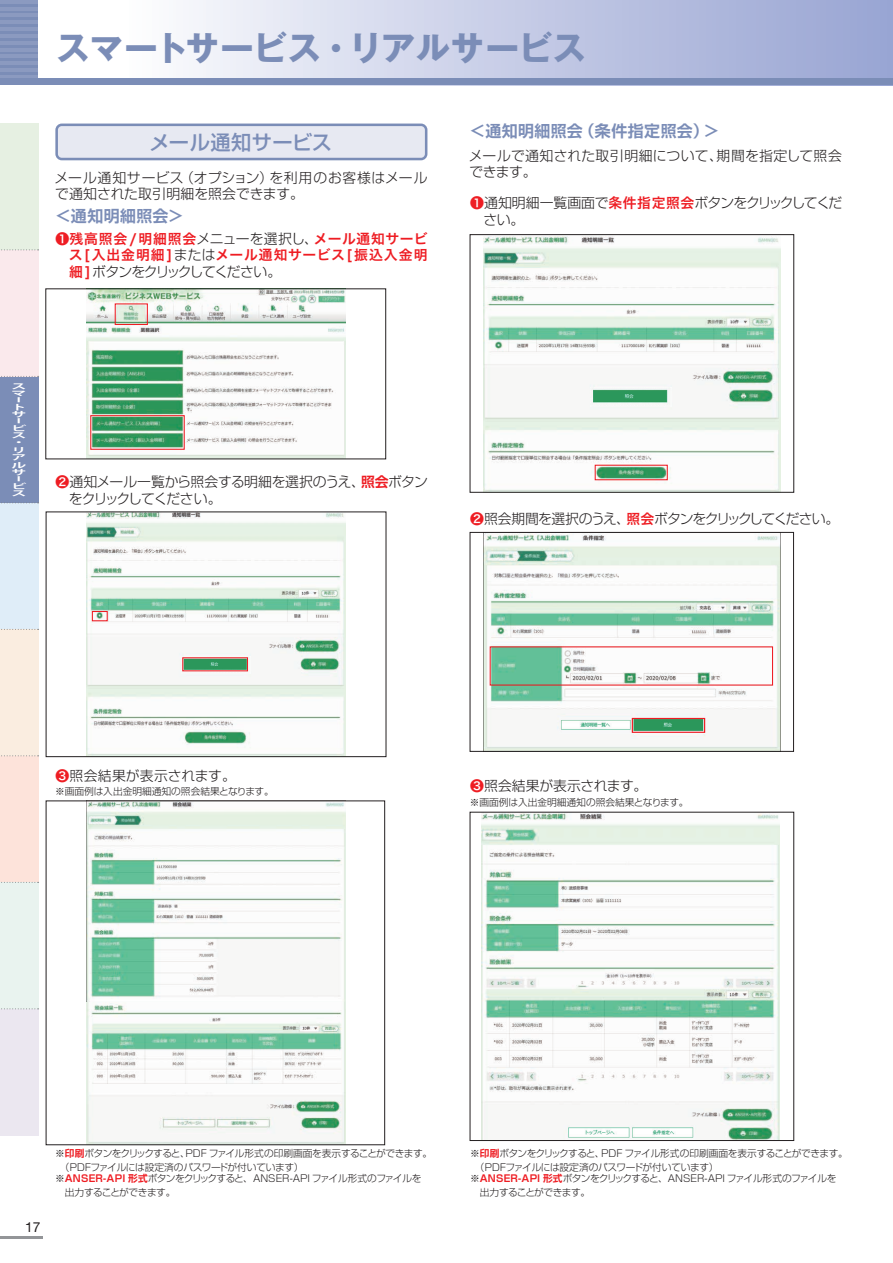
<style>
.page{position:relative;width:893px;height:1263px;background:#fff}
.page>*{position:absolute;margin:0;border:0;box-sizing:border-box;transform-origin:0 0}
.t1{font:700 34.05px "Gothic MB101 Pr 5";letter-spacing:-.005em;color:#7b8db7}
.t2{font:500 20.25px "Shin Go Pr 5";letter-spacing:.02em;color:#7b8db7}
.t3{font:700 15.9px "Shin Go Pr 5 De";letter-spacing:.025em;color:#7b8db7}
.t4{font:300 13.8px/16.6px "Shin Go Pr 5";letter-spacing:.02em;color:#231f20}
.t5{font:13.8px/16.6px "Hira Kaku Pro W6";letter-spacing:.06em;color:#ee1d23;text-align:right}
.t6{font:300 13.8px/16.6px "Shin Go Pr 5";letter-spacing:-.05em;color:#231f20}
.t7{font:300 13.8px/16.6px "Shin Go Pr 5";letter-spacing:-.06em;color:#231f20}
.t8{font:300 13.8px "Shin Go Pr 5";letter-spacing:-.08em;color:#231f20}
.t9{font:300 13.8px "Shin Go Pr 5";letter-spacing:-.09em;color:#231f20}
.t10{font:300 13.8px "Shin Go Pr 5";letter-spacing:.005em;color:#231f20}
.t11{font:300 13.8px "Shin Go Pr 5";letter-spacing:-.015em;color:#231f20}
.t12{font:13.8px "Helvetica Neue LT Std";color:#231f20}
.t13{font:300 9.75px/13.4px "Shin Go Pr 5";letter-spacing:-.045em;color:#231f20}
.t14{font:300 9.75px "Shin Go Pr 5";color:#231f20}
.t15{font:700 7.5px/7.5px "Koz Go Pro";color:#fff;scale:2 1}
.t16{font:700 6px "Koz Go Pro";color:#fff;scale:2.5 1}
.s1{font-family:"Shin Go Pr 5";font-weight:300;color:#231f20}
.s2{font-family:"Hira Kaku Pro W6";font-weight:400;color:#ee1d23}
.s3{font-family:"Shin Go Pr 5 De";font-weight:700;color:#ee1d23}
</style>
<div class="page">
<div style="left:0;top:756px;width:38px;height:126px;background:#fde3da"></div>
<div style="left:38px;top:0;width:855px;height:85px;background:linear-gradient(to right,#fff,#96a2d1)"></div>
<div style="left:0;top:0;width:38px;height:85px;background:linear-gradient(to right,#7e90b9,#7e90b9)"></div>
<hr style="left:0;top:1236px;width:43px;height:2px;background:#939598">
<svg style="left:0;top:75px;width:38px;height:4px"></svg>
<hr style="left:0;top:62px;width:38px;height:3px;background:#8b9ac0">
<hr style="left:0;top:55px;width:38px;height:3px;background:#8b9ac0">
<hr style="left:0;top:48px;width:38px;height:3px;background:#8b9ac0">
<hr style="left:0;top:41px;width:38px;height:3px;background:#8b9ac0">
<hr style="left:0;top:34px;width:38px;height:4px;background:#8b9ac0">
<hr style="left:0;top:27px;width:38px;height:4px;background:#8b9ac0">
<hr style="left:0;top:21px;width:38px;height:3px;background:#8b9ac0">
<hr style="left:0;top:14px;width:38px;height:3px;background:#8b9ac0">
<hr style="left:0;top:7px;width:38px;height:3px;background:#8b9ac0">
<hr style="left:0;top:0;width:38px;height:3px;background:#8b9ac0">
<hr style="left:0;top:68px;width:38px;height:4px;background:#8b9ac0">
<hr style="left:38px;top:0;width:3px;height:85px;background:#fff">
<div style="left:0;top:79px;width:893px;height:6px;background:#7b8db7"></div>
<div style="left:0;top:376px;width:38px;height:127px;background:#7b8db7"></div>
<div style="left:0;top:123px;width:38px;height:127px;background:#e6f0e2"></div>
<div style="left:0;top:250px;width:38px;height:126px;background:#fae9ec"></div>
<div style="left:0;top:503px;width:38px;height:126px;background:#dfedf8"></div>
<div style="left:0;top:629px;width:38px;height:127px;background:#faede0"></div>
<svg style="left:0;top:376px;width:39px;height:1px"></svg>
<svg style="left:1px;top:249px;width:38px;height:1px"></svg>
<svg style="left:1px;top:629px;width:38px;height:1px"></svg>
<svg style="left:1px;top:755px;width:38px;height:1px"></svg>
<div style="left:0;top:882px;width:38px;height:127px;background:#e9f3ef"></div>
<div style="left:0;top:1009px;width:38px;height:126px;background:#ebe7f0"></div>
<svg style="left:1px;top:502px;width:38px;height:1px"></svg>
<svg style="left:1px;top:882px;width:38px;height:1px"></svg>
<svg style="left:1px;top:1008px;width:38px;height:1px"></svg>
<img style="left:482px;top:814px;width:298px;height:325px">
<img style="left:86px;top:514px;width:260px;height:241px">
<img style="left:483px;top:237px;width:298px;height:254px">
<img style="left:484px;top:534px;width:296px;height:216px">
<div style="left:470px;top:532px;width:324px;height:220px;border:1px solid #231f20"></div>
<img style="left:590px;top:387px;width:81px;height:20px">
<img style="left:560px;top:718px;width:146px;height:16px">
<img style="left:182px;top:657px;width:68px;height:16px">
<img style="left:567px;top:1126px;width:127px;height:13px">
<img style="left:86px;top:290px;width:260px;height:167px">
<img style="left:87px;top:802px;width:259px;height:341px">
<svg style="left:55px;top:124px;width:372px;height:36px;background:#d9ddea"></svg>
<div style="left:45px;top:288px;width:341px;height:171px;border:1px solid #231f20"></div>
<div style="left:470px;top:234px;width:324px;height:259px;border:1px solid #231f20"></div>
<div style="left:46px;top:800px;width:339px;height:345px;border:1px solid #231f20"></div>
<div style="left:115px;top:303px;width:33px;height:22px;border:1px solid #ee1d23"></div>
<div style="left:90px;top:415px;width:95px;height:35px;border:1px solid #ee1d23"></div>
<div style="left:595px;top:465px;width:73px;height:15px;border:1px solid #ee1d23"></div>
<div style="left:632px;top:718px;width:73px;height:15px;border:1px solid #ee1d23"></div>
<div style="left:92px;top:611px;width:16px;height:10px;border:1px solid #ee1d23"></div>
<div style="left:182px;top:657px;width:66px;height:14px;border:1px solid #ee1d23"></div>
<h1 class="t1" style="left:56px;top:20px;width:532px">スマートサービス・リアルサービス</h1>
<h2 class="t2" style="left:149px;top:125px;width:184px">メール通知サービス</h2>
<h3 class="t4" style="left:54px;top:168px;width:375px">メール通知サービス（オプション）を利用のお客様はメールで通知された取引明細を照会できます。</h3>
<h3 class="t3" style="left:55px;top:203px;width:130px">＜通知明細照会＞</h3>
<h3 class="t5" style="left:55px;top:229px;width:374px">❶残高照会/明細照会<span class="s1">メニューを選択し、</span>メール通知サービス[入出金明細]<span class="s1">または</span>メール通知サービス[振込入金明</h3>
<h3 class="t9" style="left:69px;top:260px;width:213px"><span class="s2">細 ]</span> ボタンをクリックしてください。</h3>
<h3 class="t3" style="left:470px;top:118px;width:251px">＜通知明細照会（条件指定照会）＞</h3>
<h3 class="t4" style="left:469px;top:146px;width:374px">メールで通知された取引明細について、期間を指定して照会できます。</h3>
<h3 class="t7" style="left:484px;top:193px;width:360px;text-indent:-13px"><span class="s2">❶</span>通知明細一覧画面で<span class="s2">条件指定照会</span>ボタンをクリックしてください。</h3>
<p class="t15" style="left:12px;top:383px;width:8px">スマ</p>
<p class="t16" style="left:12px;top:396px;width:5px">ー</p>
<p class="t15" style="left:12px;top:404px;width:8px">トサ</p>
<p class="t16" style="left:12px;top:417px;width:5px">ー</p>
<p class="t15" style="left:12px;top:424px;width:9px">ビス・リアルサ</p>
<p class="t16" style="left:12px;top:475px;width:5px">ー</p>
<p class="t15" style="left:12px;top:482px;width:9px">ビス</p>
<h3 class="t6" style="left:69px;top:473px;width:361px;text-indent:-13px"><span class="s2">❷</span>通知メール一覧から照会する明細を選択のうえ、<span class="s3">照会</span>ボタンをクリックしてください。</h3>
<h3 class="t8" style="left:470px;top:508px;width:371px"><span class="s2">❷</span>照会期間を選択のうえ、<span class="s2">照会</span>ボタンをクリックしてください。</h3>
<h3 class="t10" style="left:55px;top:764px;width:182px"><span class="s2">❸</span>照会結果が表示されます。</h3>
<p class="t14" style="left:55px;top:783px;width:220px">※画面例は入出金明細通知の照会結果となります。</p>
<h3 class="t11" style="left:470px;top:774px;width:179px"><span class="s2">❸</span>照会結果が表示されます。</h3>
<p class="t14" style="left:470px;top:794px;width:220px">※画面例は入出金明細通知の照会結果となります。</p>
<h3 class="t12" style="left:25px;top:1219px;width:17px">17</h3>
<p class="t13" style="left:55px;top:1146px;width:379px">※<span class="s3">印刷</span>ボタンをクリックすると、PDF ファイル形式の印刷画面を表示することができます。　（ＰＤＦファイルには設定済のパスワードが付いています）</p>
<p class="t13" style="left:65px;top:1171px;width:358px;text-indent:-10px">※<span class="s3">ANSER-API 形式</span>ボタンをクリックすると、ANSER-API ファイル形式のファイルを出力することができます。</p>
<p class="t13" style="left:470px;top:1146px;width:379px">※<span class="s3">印刷</span>ボタンをクリックすると、PDF ファイル形式の印刷画面を表示することができます。　（ＰＤＦファイルには設定済のパスワードが付いています）</p>
<p class="t13" style="left:470px;top:1171px;width:368px">※<span class="s3">ANSER-API 形式</span>ボタンをクリックすると、ANSER-API ファイル形式のファイルを　出力することができます。</p>
</div>
